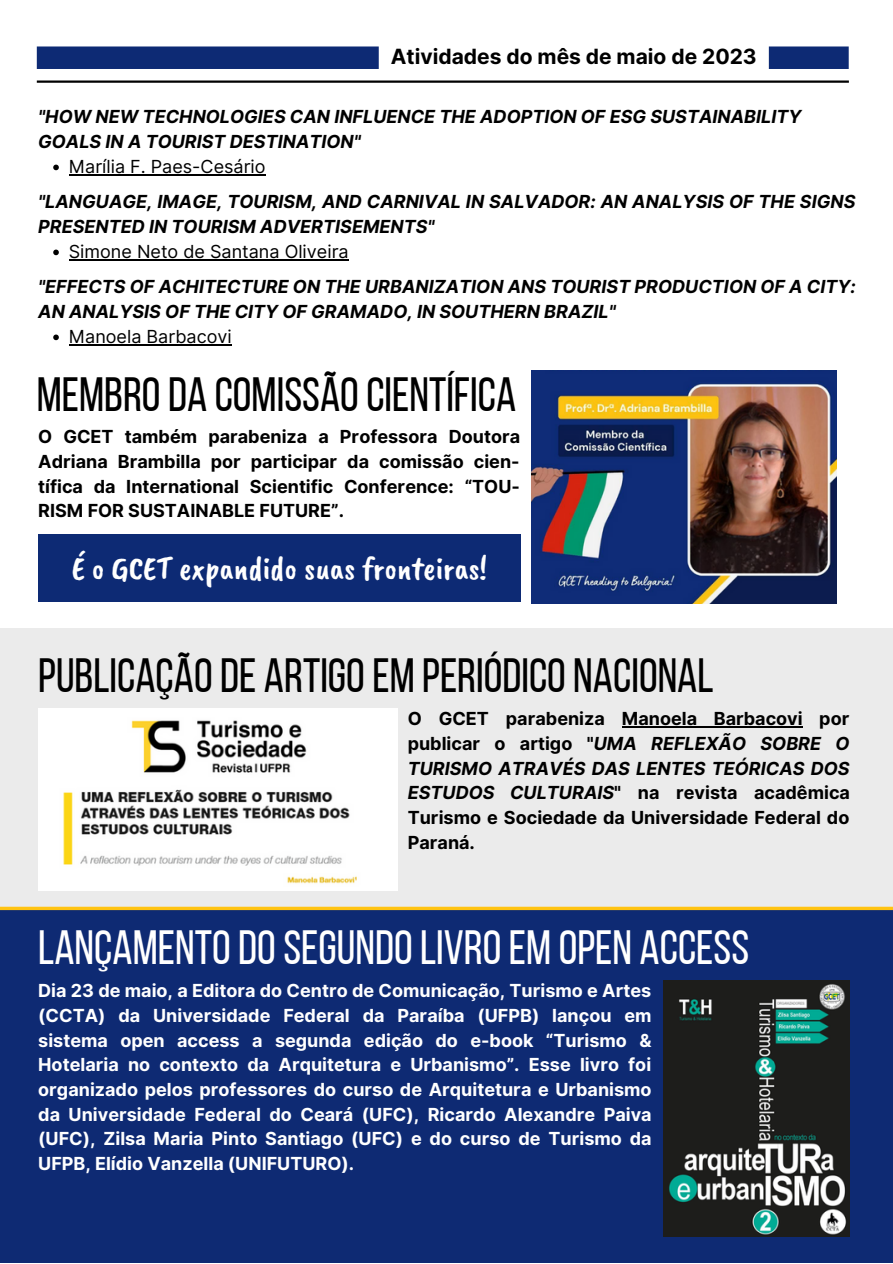
<style>
.page{position:relative;width:893px;height:1264px;background:#fff}
.page>*{position:absolute;margin:0;border:0;box-sizing:border-box;transform-origin:0 0}
.t1{font:48px "Bebas Neue";color:#000}
.t2{font:48px "Bebas Neue";color:#fff}
.t3{font:33px "Caveat Brush";color:#fff}
.t4{font:700 21px "Inter";color:#000}
.t5{font:700 18px/24.8px "Inter";color:#fff;text-align:justify}
.t6{font:700 18px/24.8px "Inter";color:#000;text-align:justify}
.t7{font:italic 700 18px/25px "Inter";color:#000}
.t8{font:18px "Inter";color:#000}
.s1{font-style:italic}
</style>
<div class="page">
<div style="left:37px;top:46px;width:342px;height:23px;background:#0d2a74"></div>
<div style="left:768px;top:46px;width:80px;height:23px;background:#0d2a74"></div>
<hr style="left:37px;top:80px;width:811px;height:3px;background:#000">
<div style="left:0;top:628px;width:892px;height:278px;background:#ebebeb"></div>
<img style="left:38px;top:709px;width:359px;height:181px">
<div style="left:0;top:910px;width:892px;height:352px;background:#0e2a73"></div>
<svg style="left:0;top:906px;width:892px;height:4px;background:#fbca39"></svg>
<img style="left:663px;top:980px;width:186px;height:256px">
<img style="left:531px;top:371px;width:305px;height:232px">
<div style="left:38px;top:533px;width:482px;height:68px;background:#0d2a74"></div>
<svg style="left:53px;top:165px;width:6px;height:5px"></svg>
<hr style="left:69px;top:174px;width:196px;height:1px;background:#000">
<svg style="left:53px;top:249px;width:6px;height:6px"></svg>
<hr style="left:69px;top:259px;width:280px;height:1px;background:#000">
<svg style="left:53px;top:334px;width:6px;height:6px"></svg>
<hr style="left:69px;top:344px;width:163px;height:1px;background:#000">
<hr style="left:621px;top:726px;width:181px;height:1px;background:#000">
<p class="t4" style="left:391px;top:44px;width:367px">Atividades do mês de maio de 2023</p>
<p class="t7" style="left:38px;top:104px;width:764px">"HOW NEW TECHNOLOGIES CAN INFLUENCE THE ADOPTION OF ESG SUSTAINABILITY<br>GOALS IN A TOURIST DESTINATION"</p>
<p class="t8" style="left:69px;top:155px;width:198px">Marília F. Paes-Cesário</p>
<p class="t7" style="left:38px;top:189px;width:818px">"LANGUAGE, IMAGE, TOURISM, AND CARNIVAL IN SALVADOR: AN ANALYSIS OF THE SIGNS<br>PRESENTED IN TOURISM ADVERTISEMENTS"</p>
<p class="t8" style="left:69px;top:240px;width:281px">Simone Neto de Santana Oliveira</p>
<p class="t7" style="left:38px;top:273px;width:819px">"EFFECTS OF ACHITECTURE ON THE URBANIZATION ANS TOURIST PRODUCTION OF A CITY:<br>AN ANALYSIS OF THE CITY OF GRAMADO, IN SOUTHERN BRAZIL"</p>
<p class="t8" style="left:69px;top:325px;width:164px">Manoela Barbacovi</p>
<p class="t1" style="left:37px;top:374px;width:481px">MEMBRODA COMISSÃOCIENTÍFICA</p>
<p class="t6" style="left:38px;top:424px;width:483px">O GCET também parabeniza a Professora Doutora Adriana Brambilla por participar da comissão cien&shy;tífica da International Scientific Conference: “TOU-RISM FOR SUSTAINABLE FUTURE”.</p>
<p class="t3" style="left:72px;top:547px;width:417px">É o GCET expandido suas fronteiras!</p>
<p class="t1" style="left:38px;top:656px;width:677px">PUBLICAÇÃODE ARTIGOEM PERIÓDICO NACIONAL</p>
<p class="t6" style="left:408px;top:706px;width:444px">O GCET parabeniza Manoela Barbacovi por publicar o artigo "<span class="s1">UMA REFLEXÃO SOBRE O TURISMO ATRAVÉS DAS LENTES TEÓRICAS DOS ESTUDOS CULTURAIS</span>" na revista acadêmica Turismo e Sociedade da Universidade Federal do Paraná.</p>
<p class="t2" style="left:38px;top:928px;width:712px">LANÇAMENTODOSEGUNDOLIVROEM OPEN ACCESS</p>
<p class="t5" style="left:38px;top:978px;width:615px">Dia 23 de maio, a Editora do Centro de Comunicação, Turismo e Artes (CCTA) da Universidade Federal da Paraíba (UFPB) lançou em sistema open access a segunda edição do e-book “Turismo &amp; Hotelaria no contexto da Arquitetura e Urbanismo”. Esse livro foi organizado pelos professores do curso de Arquitetura e Urbanismo da Universidade Federal do Ceará (UFC), Ricardo Alexandre Paiva (UFC), Zilsa Maria Pinto Santiago (UFC) e do curso de Turismo da UFPB, Elídio Vanzella (UNIFUTURO).</p>
</div>
